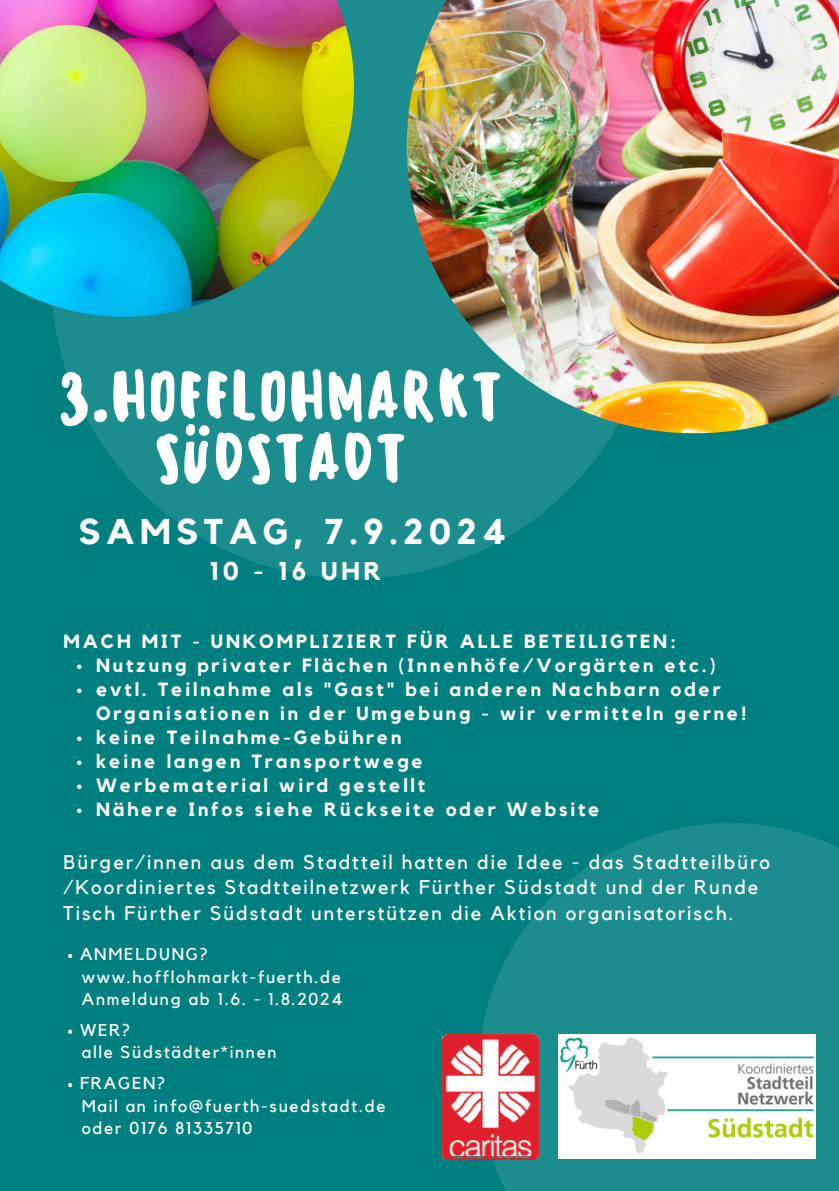
<style>
.page{position:relative;width:839px;height:1191px;background:#fff}
.page>*{position:absolute;margin:0;border:0;box-sizing:border-box;transform-origin:0 0}
.t1{font:500 63.4px/61.6px "Sensei";color:#fff;text-align:center}
.t2{font:700 35.8px "Kollektif";letter-spacing:.15em;color:#fff}
.t3{font:700 25.6px "Kollektif";letter-spacing:.15em;color:#fff}
.t4{font:19.8px/25.4px "Kollektif";letter-spacing:.1em;color:#fff}
.t5{font:700 19.2px/24px "Kollektif";letter-spacing:.15em;color:#fff}
.t6{font:17.2px/22.4px "Kollektif";letter-spacing:.1em;color:#fff}
</style>
<div class="page">
<div style="left:0;top:0;width:838px;height:1191px;background:#007f81"></div>
<svg style="left:477px;top:823px;width:361px;height:368px;fill:#1c8d8e"></svg>
<svg style="left:54px;top:0;width:559px;height:579px;fill:#1c8d8e"></svg>
<img style="left:0;top:0;width:354px;height:317px">
<img style="left:407px;top:0;width:431px;height:433px">
<img style="left:558px;top:1034px;width:257px;height:125px">
<img style="left:442px;top:1035px;width:96px;height:124px">
<svg style="left:77px;top:665px;width:5px;height:4px"></svg>
<svg style="left:77px;top:689px;width:5px;height:4px"></svg>
<svg style="left:77px;top:737px;width:5px;height:4px"></svg>
<svg style="left:77px;top:761px;width:5px;height:4px"></svg>
<svg style="left:77px;top:785px;width:5px;height:4px"></svg>
<svg style="left:77px;top:809px;width:5px;height:4px"></svg>
<svg style="left:68px;top:954px;width:4px;height:4px"></svg>
<svg style="left:68px;top:1030px;width:4px;height:4px"></svg>
<svg style="left:68px;top:1083px;width:4px;height:4px"></svg>
<p class="t1" style="left:57px;top:366px;width:447px">3.HOFFLOHMARKT<br>SÜDSTADT</p>
<h4 class="t2" style="left:79px;top:515px;width:429px">SAMSTAG, 7.9.2024</h4>
<h4 class="t3" style="left:209px;top:559px;width:173px">10 - 16 UHR</h4>
<p class="t5" style="left:96px;top:630px;width:652px;text-indent:-32px">MACH MIT - UNKOMPLIZIERT FÜR ALLE BETEILIGTEN:<br>Nutzung privater Flächen (Innenhöfe/Vorgärten etc.) evtl. Teilnahme als "Gast" bei anderen Nachbarn oder Organisationen in der Umgebung - wir vermitteln gerne! keine Teilnahme-Gebühren<br>keine langen Transportwege<br>Werbematerial wird gestellt<br>Nähere Infos siehe Rückseite oder Website</p>
<p class="t4" style="left:64px;top:850px;width:708px">Bürger/innen aus dem Stadtteil hatten die Idee - das Stadtteilbüro /Koordiniertes Stadtteilnetzwerk Fürther Südstadt und der Runde<br>Tisch Fürther Südstadt unterstützen die Aktion organisatorisch.</p>
<p class="t6" style="left:80px;top:944px;width:264px">ANMELDUNG? www.hofflohmarkt-fuerth.de<br>Anmeldung ab 1.6. - 1.8.2024</p>
<p class="t6" style="left:80px;top:1019px;width:198px">WER?<br>alle Südstädter*innen</p>
<p class="t6" style="left:80px;top:1073px;width:307px">FRAGEN?<br>Mail an info@fuerth-suedstadt.de oder 0176 81335710</p>
</div>
